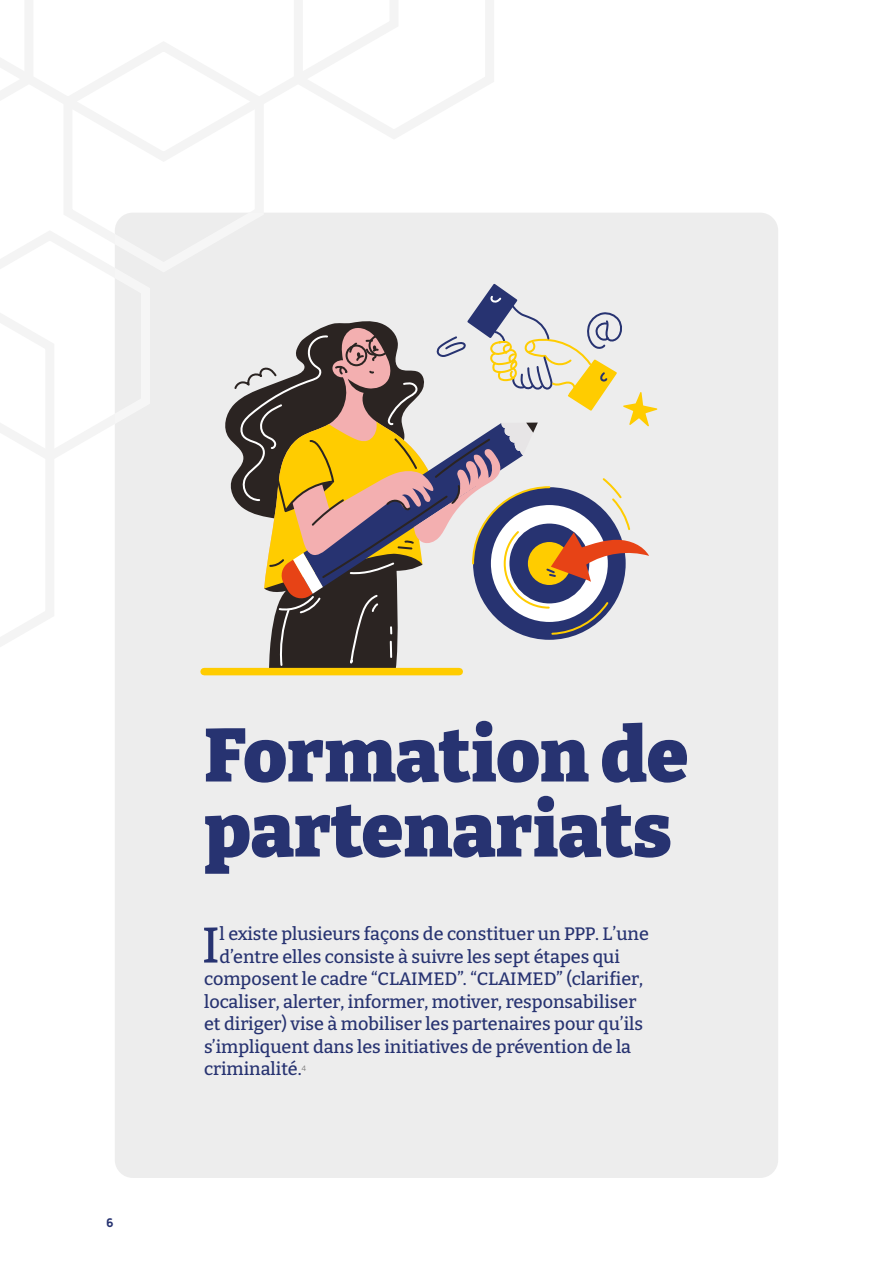
<style>
.page{position:relative;width:893px;height:1263px;background:#fff}
.page>*{position:absolute;margin:0;border:0;box-sizing:border-box;transform-origin:0 0}
.t1{font:900 75px/75px "Bitter";color:#273371}
.t2{font:500 50.1px "Bitter";color:#273371}
.t3{font:500 18px "Bitter";color:#273371}
.t4{font:800 12px "Manrope";color:#273371}
.t5{font:300 7.8px "Metropolis";color:#706f6f}
</style>
<div class="page">
<div style="left:115px;top:213px;width:663px;height:965px;background:#ededed;border-radius:18px"></div>
<svg style="left:222px;top:283px;width:435px;height:393px"></svg>
<div style="left:204px;top:668px;width:255px;height:7px;background:#fc0"></div>
<svg style="left:64px;top:167px;width:199px;height:46px"></svg>
<svg style="left:403px;top:0;width:91px;height:134px"></svg>
<svg style="left:0;top:0;width:403px;height:167px"></svg>
<svg style="left:0;top:203px;width:154px;height:444px"></svg>
<p class="t4" style="left:106px;top:1212px;width:9px">6</p>
<h1 class="t1" style="left:204px;top:716px;width:486px">Formation de partenariats</h1>
<h2 class="t2" style="left:202px;top:913px;width:19px">I</h2>
<p class="t3" style="left:220px;top:922px;width:431px">l existe plusieurs façons de constituer un PPP. L’une</p>
<p class="t3" style="left:220px;top:945px;width:402px">d’entre elles consiste à suivre les sept étapes qui</p>
<p class="t3" style="left:204px;top:967px;width:440px">composent le cadre “CLAIMED”. “CLAIMED” (clarifier,</p>
<p class="t3" style="left:204px;top:990px;width:434px">localiser, alerter, informer, motiver, responsabiliser</p>
<p class="t3" style="left:204px;top:1012px;width:441px">et diriger) vise à mobiliser les partenaires pour qu’ils</p>
<p class="t3" style="left:204px;top:1035px;width:429px">s’impliquent dans les initiatives de prévention de la</p>
<p class="t3" style="left:204px;top:1057px;width:99px">criminalité.</p>
<p class="t5" style="left:302px;top:1063px;width:6px">4</p>
</div>
